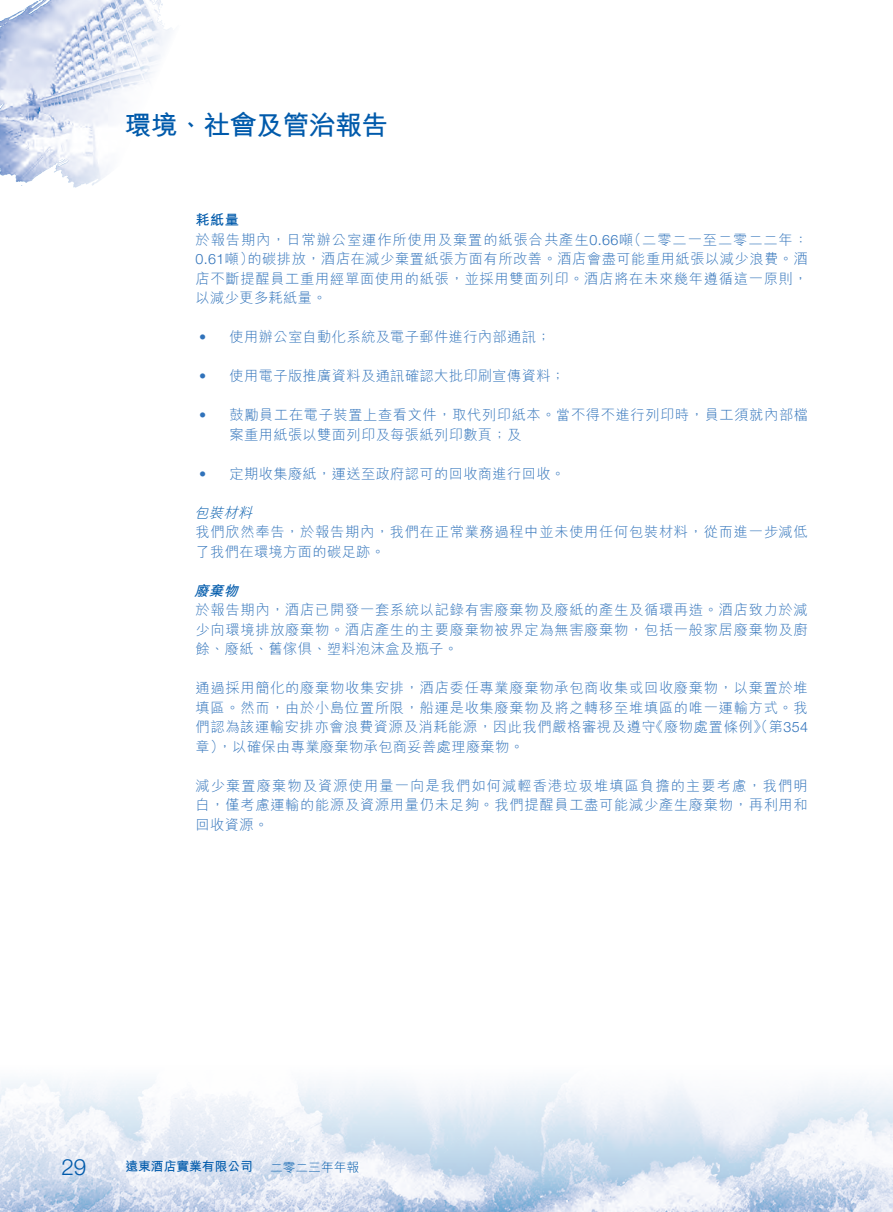
<style>
.page{position:relative;width:893px;height:1212px;background:#fff}
.page>*{position:absolute;margin:0;border:0;box-sizing:border-box;transform-origin:0 0}
.t1{font:700 27px "M Hei HK";letter-spacing:-.025em;color:#005aab}
.t2{font:300 22.5px "Helvetica Neue LT Std";color:#005aab}
.t3{font:300 14.25px/19.5px "M Hei HK";letter-spacing:.05em;color:#2f72ba}
.t4{font:300 14.25px "M Hei HK";letter-spacing:.025em;color:#2f72ba}
.t5{font:300 14.25px "Helvetica Neue LT Std";color:#2f72ba}
.t6{font:italic 300 14.25px "M Hei HK";color:#005aab}
.t7{font:700 14.25px "M Hei HK";color:#005aab}
.t8{font:italic 700 14.25px "M Hei HK";color:#005aab}
.t9{font:700 12.75px "M Hei HK";color:#005aab}
.t10{font:300 12.75px "M Hei HK";color:#005aab}
.s1{font-family:"Helvetica Neue LT Std"}
.s2{font-family:"M Hei HK"}
</style>
<div class="page">
<svg style="left:0;top:1080px;width:893px;height:132px"></svg>
<img style="left:0;top:10px;width:22px;height:176px">
<svg style="left:22px;top:0;width:150px;height:188px"></svg>
<h1 class="t1" style="left:124px;top:105px;width:265px">環境、社會及管治報告</h1>
<p class="t7" style="left:196px;top:210px;width:45px">耗紙量</p>
<p class="t3" style="left:196px;top:230px;width:614px">於報告期內，日常辦公室運作所使用及棄置的紙張合共產生<span class="s1">0.66</span> （噸 二零二一至二零二二年：</p>
<p class="t3" style="left:247px;top:249px;width:562px">的碳排放，酒店在減少棄置紙張方面有所改善。酒店會盡可能重用紙張以減少浪費。酒</p>
<p class="t5" style="left:196px;top:251px;width:60px">0.61<span class="s2">噸）</span></p>
<p class="t3" style="left:196px;top:269px;width:614px">店不斷提醒員工重用經單面使用的紙張，並採用雙面列印。酒店將在未來幾年遵循這一原則，以減少更多耗紙量。</p>
<p class="t4" style="left:230px;top:330px;width:322px">使用辦公室自動化系統及電子郵件進行內部通訊;</p>
<p class="t5" style="left:199px;top:329px;width:9px">•</p>
<p class="t5" style="left:199px;top:368px;width:9px">•</p>
<p class="t5" style="left:199px;top:407px;width:9px">•</p>
<p class="t4" style="left:230px;top:369px;width:337px">使用電子版推廣資料及通訊確認大批印刷宣傳資料;</p>
<p class="t3" style="left:230px;top:405px;width:580px">鼓勵員工在電子裝置上查看文件，取代列印紙本。當不得不進行列印時，員工須就內部檔</p>
<p class="t4" style="left:230px;top:427px;width:293px">案重用紙張以雙面列印及每張紙列印數頁；及</p>
<p class="t4" style="left:230px;top:466px;width:337px">定期收集廢紙，運送至政府認可的回收商進行回收。</p>
<p class="t5" style="left:199px;top:465px;width:9px">•</p>
<p class="t6" style="left:194px;top:505px;width:63px">包裝材料</p>
<p class="t3" style="left:196px;top:522px;width:614px">我們欣然奉告，於報告期內，我們在正常業務過程中並未使用任何包裝材料，從而進一步減低了我們在環境方面的碳足跡。</p>
<p class="t8" style="left:194px;top:580px;width:50px">廢棄物</p>
<p class="t3" style="left:196px;top:600px;width:614px;text-align:justify">於報告期內，酒店已開發一套系統以記錄有害廢棄物及廢紙的產生及循環再造。酒店致力於減少向環境排放廢棄物。酒店產生的主要廢棄物被界定為無害廢棄物，包括一般家居廢棄物及廚餘、廢紙、舊傢俱、塑料泡沫盒及瓶子。</p>
<p class="t3" style="left:196px;top:678px;width:614px;text-align:right">通過採用簡化的廢棄物收集安排，酒店委任專業廢棄物承包商收集或回收廢棄物，以棄置於堆填區。然而，由於小島位置所限，船運是收集廢棄物及將之轉移至堆填區的唯一運輸方式。我《廢物處置條例》（第<span class="s1">354</span></p>
<p class="t3" style="left:196px;top:717px;width:462px">們認為該運輸安排亦會浪費資源及消耗能源，因此我們嚴格審視及遵守章，）以確保由專業廢棄物承包商妥善處理廢棄物。</p>
<p class="t3" style="left:196px;top:776px;width:614px;text-align:justify">減少棄置廢棄物及資源使用量一向是我們如何減輕香港垃圾堆填區負擔的主要考慮，我們明白，僅考慮運輸的能源及資源用量仍未足夠。我們提醒員工盡可能減少產生廢棄物，再利用和回收資源。</p>
<h2 class="t2" style="left:61px;top:1153px;width:27px">29</h2>
<p class="t9" style="left:125px;top:1157px;width:129px">遠東酒店實業有限公司</p>
<p class="t10" style="left:270px;top:1161px;width:91px">二零二三年年報</p>
</div>
